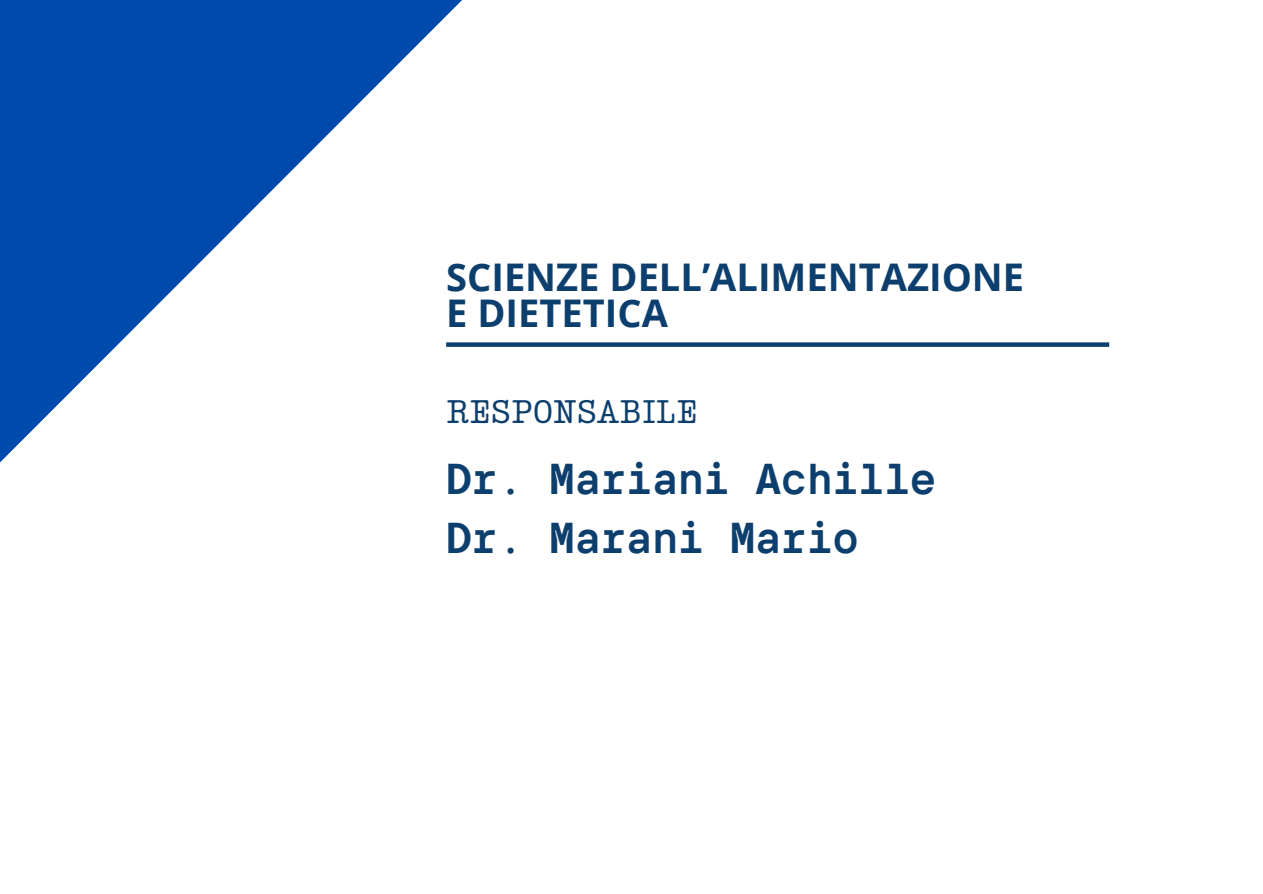
<style>
.page{position:relative;width:1263px;height:894px;background:#fff}
.page>*{position:absolute;margin:0;border:0;box-sizing:border-box;transform-origin:0 0}
.t1{font:700 42.9px/59.7px "TT Interphases Mono";color:#0d3f6e}
.t2{font:700 38.1px/36px "Open Sans";color:#0d3f6e}
.t3{font:33px "Lumios TW New";color:#0d3f6e}
</style>
<div class="page">
<svg style="left:0;top:0;width:462px;height:463px"></svg>
<div style="left:446px;top:342px;width:663px;height:5px;background:#0d3f6e"></div>
<p class="t2" style="left:446px;top:258px;width:580px">SCIENZE DELL’ALIMENTAZIONE<br>E DIETETICA</p>
<p class="t3" style="left:446px;top:388px;width:254px">RESPONSABILE</p>
<h2 class="t1" style="left:446px;top:448px;width:491px">Dr. Mariani Achille<br>Dr. Marani Mario</h2>
</div>
